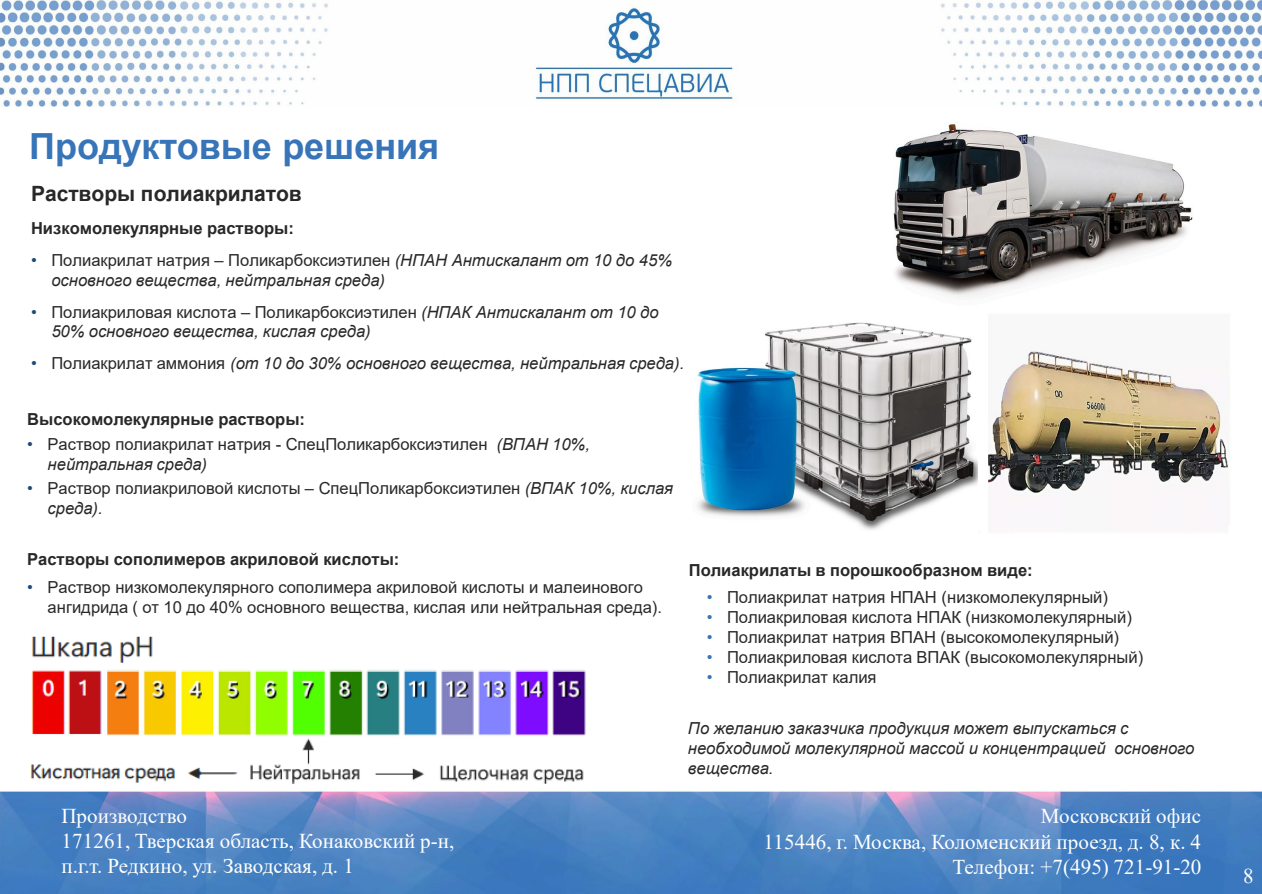
<style>
.page{position:relative;width:1262px;height:894px;background:#fff}
.page>*{position:absolute;margin:0;border:0;box-sizing:border-box;transform-origin:0 0}
.t1{font:700 36px "Arial";color:#3874b8}
.t2{font:21px/25.2px "Times New Roman";color:#fff}
.t3{font:700 21px "Arial";color:#282828}
.t4{font:16.5px/19.8px "Arial";color:#282828}
.t5{font:italic 16.5px/19.8px "Arial";color:#282828}
.t6{font:700 16.5px "Arial";color:#282828}
.s1{font-style:normal;color:#1f497d}
.s2{font-style:normal}
.s3{color:#1f497d}
.s4{font-style:italic}
.s5{color:#3874b8}
</style>
<div class="page">
<img style="left:697px;top:322px;width:281px;height:208px">
<img style="left:978px;top:350px;width:251px;height:184px">
<img style="left:893px;top:124px;width:300px;height:173px">
<img style="left:0;top:1px;width:1261px;height:105px">
<img style="left:0;top:791px;width:1261px;height:102px">
<img style="left:30px;top:636px;width:556px;height:148px">
<h2 class="t1" style="left:29px;top:120px;width:411px">Продуктовые решения</h2>
<p class="t3" style="left:31px;top:179px;width:272px">Растворы полиакрилатов</p>
<p class="t6" style="left:31px;top:217px;width:264px">Низкомолекулярные растворы:</p>
<p class="t5" style="left:51px;top:250px;width:622px;text-indent:-20px"><span class="s1">•</span> <span class="s2">Полиакрилат натрия – Поликарбоксиэтилен</span> (НПАН Антискалант от 10 до 45% основного вещества, нейтральная среда)</p>
<p class="t5" style="left:51px;top:302px;width:608px;text-indent:-20px"><span class="s1">•</span> <span class="s2">Полиакриловая кислота – Поликарбоксиэтилен</span> (НПАК Антискалант от 10 до<br>50% основного вещества, кислая среда)</p>
<p class="t5" style="left:31px;top:354px;width:654px"><span class="s1">•</span> <span class="s2">Полиакрилат аммония</span> (от 10 до 30% основного вещества, нейтральная среда).</p>
<p class="t6" style="left:27px;top:408px;width:279px">Высокомолекулярные растворы:</p>
<p class="t4" style="left:48px;top:434px;width:544px;text-indent:-20px"><span class="s3">•</span> Раствор полиакрилат натрия - СпецПоликарбоксиэтилен <span class="s4">(ВПАН 10%, нейтральная среда)</span></p>
<p class="t4" style="left:48px;top:478px;width:627px;text-indent:-20px"><span class="s3">•</span> Раствор полиакриловой кислоты – СпецПоликарбоксиэтилен <span class="s4">(ВПАК 10%, кислая среда).</span></p>
<p class="t6" style="left:27px;top:548px;width:373px">Растворы сополимеров акриловой кислоты:</p>
<p class="t4" style="left:48px;top:576px;width:616px;text-indent:-20px"><span class="s3">•</span> Раствор низкомолекулярного сополимера акриловой кислоты и малеинового ангидрида ( от 10 до 40% основного вещества, кислая или нейтральная среда).</p>
<p class="t2" style="left:61px;top:802px;width:127px">Производство</p>
<p class="t2" style="left:61px;top:827px;width:394px">171261, Тверская область, Конаковский р-н, п.г.т. Редкино, ул. Заводская, д. 1</p>
<p class="t6" style="left:689px;top:558px;width:345px">Полиакрилаты в порошкообразном виде:</p>
<p class="t4" style="left:707px;top:587px;width:402px"><span class="s5">•</span> Полиакрилат натрия НПАН (низкомолекулярный)</p>
<p class="t4" style="left:707px;top:607px;width:426px"><span class="s5">•</span> Полиакриловая кислота НПАК (низкомолекулярный)</p>
<p class="t4" style="left:707px;top:627px;width:414px"><span class="s5">•</span> Полиакрилат натрия ВПАН (высокомолекулярный)</p>
<p class="t4" style="left:707px;top:647px;width:438px"><span class="s5">•</span> Полиакриловая кислота ВПАК (высокомолекулярный)</p>
<p class="t4" style="left:707px;top:666px;width:171px"><span class="s5">•</span> Полиакрилат калия</p>
<p class="t5" style="left:688px;top:718px;width:508px">По желанию заказчика продукция может выпускаться с необходимой молекулярной массой и концентрацией основного вещества.</p>
<p class="t2" style="left:763px;top:802px;width:439px;text-align:right">Московский офис<br>115446, г. Москва, Коломенский проезд, д. 8, к. 4</p>
<p class="t2" style="left:952px;top:853px;width:250px">Телефон: +7(495) 721-91-20</p>
<p class="t2" style="left:1243px;top:862px;width:12px">8</p>
</div>
